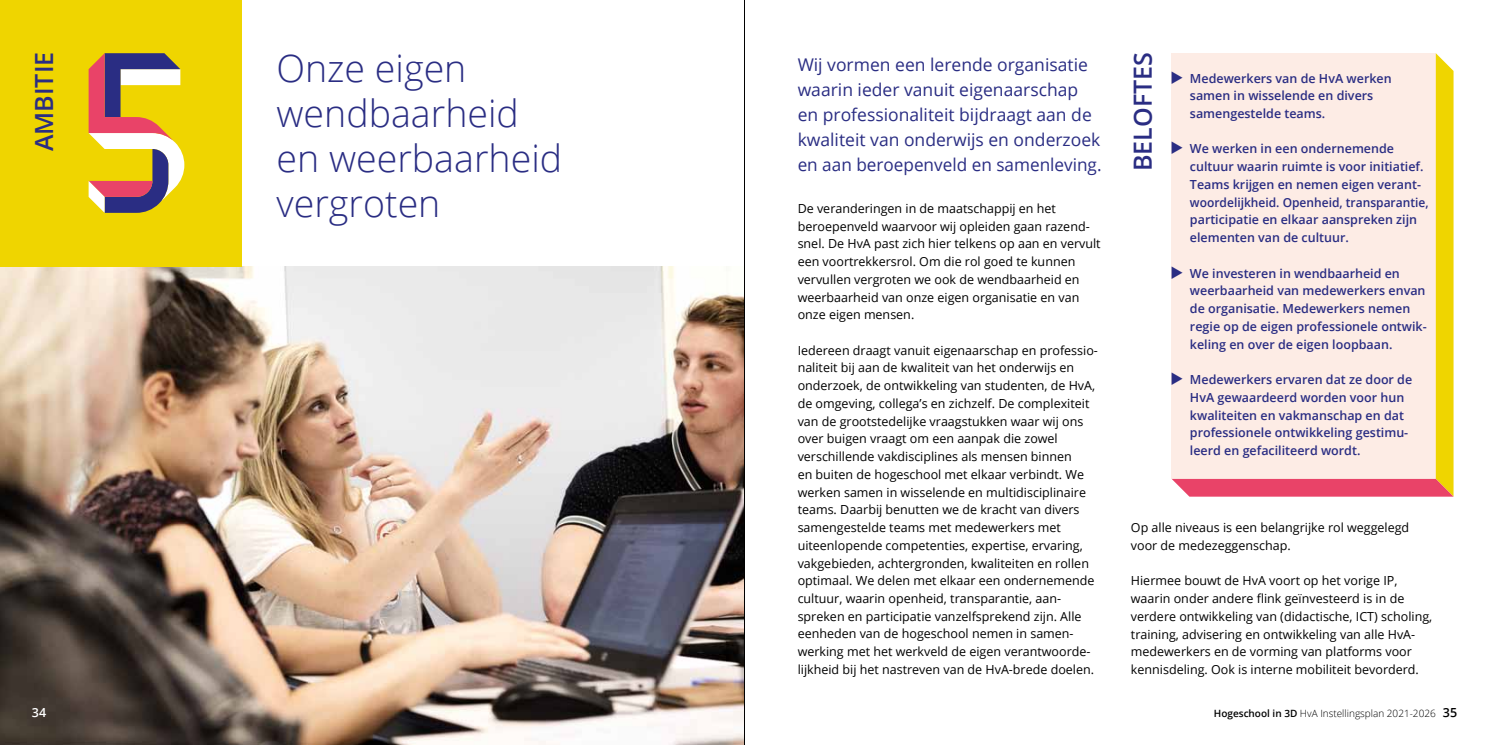
<style>
.page{position:relative;width:1489px;height:745px;background:#fff}
.page>*{position:absolute;margin:0;border:0;box-sizing:border-box;transform-origin:0 0}
.t1{font:300 37.5px/45px "Open Sans";color:#2a2d83}
.t2{font:600 25px "Open Sans";color:#2a2d83}
.t3{font:17.5px/25px "Open Sans";color:#2a2d83}
.t4{font:12.5px/17.8px "Open Sans";color:#000}
.t5{font:600 12.5px/17.8px "Open Sans";color:#2a2d83}
.t6{font:600 12.5px "Open Sans";color:#fff}
.t7{font:300 10px "Open Sans";color:#000}
.s1{font-weight:600}
.s2{font-weight:600;font-size:12.5px}
</style>
<div class="page">
<img style="left:0;top:266px;width:744px;height:478px">
<div style="left:0;top:0;width:241px;height:266px;background:#efd500"></div>
<svg style="left:89px;top:53px;width:95px;height:160px"></svg>
<svg style="left:1171px;top:53px;width:282px;height:443px;background:#fbe4d3"></svg>
<hr style="left:744px;top:0;width:1px;height:744px;background:#000">
<h2 class="t2" style="left:27px;top:151px;width:101px;rotate:-90deg">ambitie</h2>
<p class="t6" style="left:32px;top:703px;width:16px">34</p>
<h1 class="t1" style="left:276px;top:45px;width:287px">Onze eigen wendbaarheid en weerbaarheid vergroten</h1>
<h3 class="t3" style="left:797px;top:52px;width:305px">Wij vormen een lerende organisatie waarin ieder vanuit eigenaarschap en professionaliteit bijdraagt aan de kwaliteit van onderwijs en onderzoek en aan beroepenveld en samenleving.</h3>
<p class="t4" style="left:797px;top:199px;width:304px">De veranderingen in de maatschappij en het beroepenveld waarvoor wij opleiden gaan razend&shy;snel. De HvA past zich hier telkens op aan en vervult een voortrekkersrol. Om die rol goed te kunnen vervullen vergroten we ook de wendbaarheid en weerbaarheid van onze eigen organisatie en van onze eigen mensen.</p>
<p class="t4" style="left:797px;top:341px;width:302px">Iedereen draagt vanuit eigenaarschap en professio&shy;naliteit bij aan de kwaliteit van het onderwijs en onderzoek, de ontwikkeling van studenten, de HvA, de omgeving, collega’s en zichzelf. De complexiteit van de grootstedelijke vraagstukken waar wij ons over buigen vraagt om een aanpak die zowel verschillende vakdisciplines als mensen binnen<br>en buiten de hogeschool met elkaar verbindt. We werken samen in wisselende en multidisciplinaire teams. Daarbij benutten we de kracht van divers samengestelde teams met medewerkers met uiteenlopende competenties, expertise, ervaring, vakgebieden, achtergronden, kwaliteiten en rollen optimaal. We delen met elkaar een ondernemende cultuur, waarin openheid, transparantie, aan&shy;spreken en participatie vanzelfsprekend zijn. Alle eenheden van de hogeschool nemen in samen&shy;werking met het werkveld de eigen verantwoorde&shy;lijkheid bij het nastreven van de HvA-brede doelen.</p>
<h2 class="t2" style="left:1125px;top:171px;width:120px;rotate:-90deg">Belo ftes</h2>
<p class="t5" style="left:1189px;top:69px;width:203px;text-indent:-19px">◆ Medewerkers van de HvA werken samen in wisselende en divers samengestelde teams.</p>
<p class="t5" style="left:1189px;top:140px;width:240px;text-indent:-19px">◆ We werken in een ondernemende cultuur waarin ruimte is voor initiatief.<br>Teams krijgen en nemen eigen verant&shy;woordelijkheid. Openheid, transparantie, participatie en elkaar aanspreken zijn elementen van de cultuur.</p>
<p class="t5" style="left:1189px;top:264px;width:237px;text-indent:-19px">◆ We investeren in wendbaarheid en weerbaarheid van medewerkers envan de organisatie. Medewerkers nemen regie op de eigen professionele ontwik-- keling en over de eigen loopbaan.</p>
<p class="t5" style="left:1189px;top:370px;width:224px;text-indent:-19px">◆ Medewerkers ervaren dat ze door de HvA gewaardeerd worden voor hun kwaliteiten en vakmanschap en dat professionele ontwikkeling gestimu&shy;leerd en gefaciliteerd wordt.</p>
<p class="t4" style="left:1130px;top:518px;width:280px">Op alle niveaus is een belangrijke rol weggelegd voor de medezeggenschap.</p>
<p class="t4" style="left:1130px;top:571px;width:303px">Hiermee bouwt de HvA voort op het vorige IP, waarin onder andere flink geïnvesteerd is in de verdere ontwikkeling van (didactische, I CT) scholing, training, advisering en ontwikkeling van alle HvA&shy;medewerkers en de vorming van platforms voor kennisdeling. Ook is interne mobiliteit bevorderd.</p>
<p class="t7" style="left:1213px;top:706px;width:245px"><span class="s1">Hogeschool in 3D</span> HvA Instellingsplan 2021-2026 <span class="s2">35</span></p>
</div>
